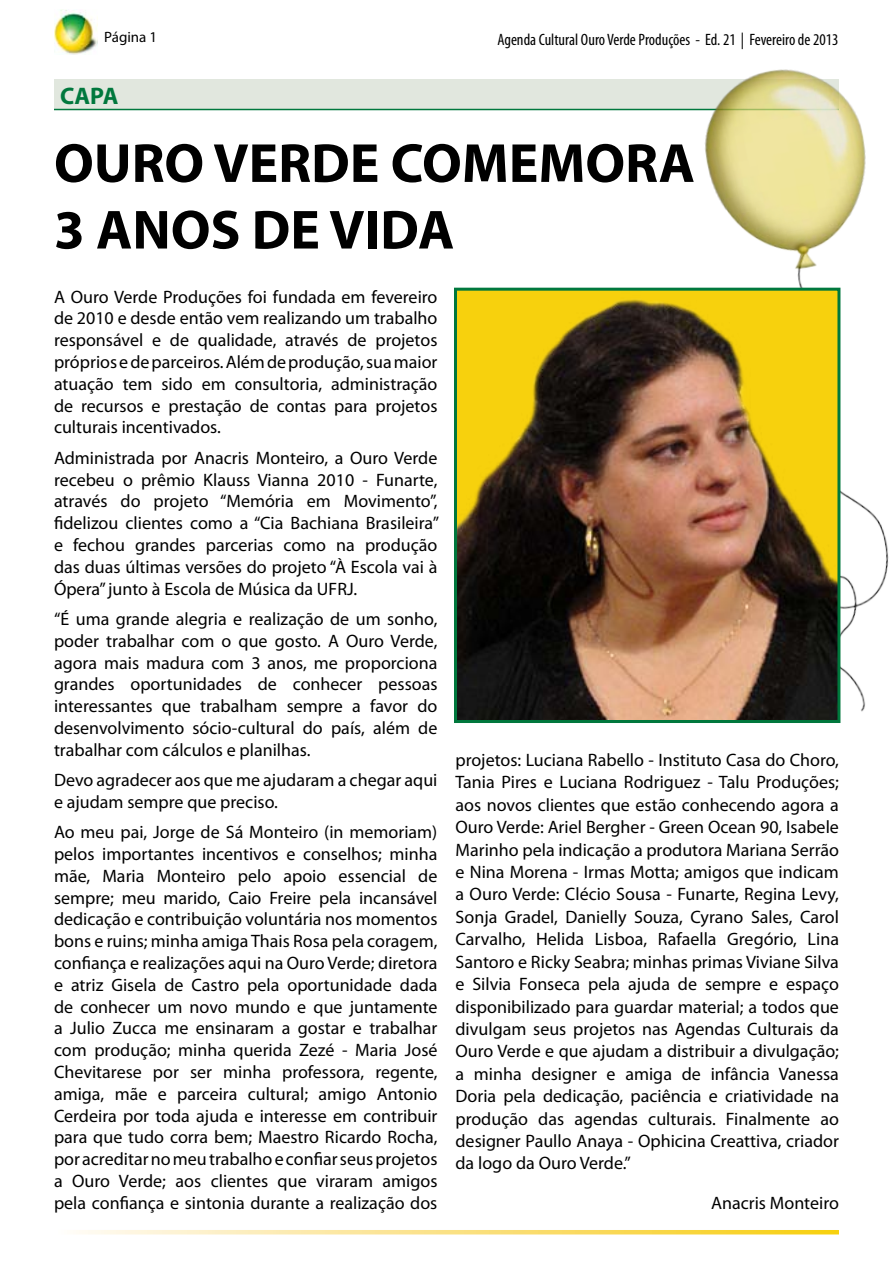
<style>
.page{position:relative;width:893px;height:1263px;background:#fff}
.page>*{position:absolute;margin:0;border:0;box-sizing:border-box;transform-origin:0 0}
.t1{font:700 55.5px/66.6px "Myriad Pro";color:#000}
.t2{font:700 24px "Myriad Pro";color:#00783d}
.t3{font:18px/21.8px "Myriad Pro";color:#000;text-align:justify}
.t4{font:condensed 16.5px "Myriad Pro";color:#000}
.t5{font:15px "Myriad Pro";color:#000}
</style>
<div class="page">
<img style="left:54px;top:9px;width:43px;height:45px">
<svg style="left:76px;top:1230px;width:763px;height:4px;background:#fae181"></svg>
<div style="left:54px;top:80px;width:785px;height:30px;background:#e1e7de"></div>
<hr style="left:54px;top:109px;width:785px;height:1px;background:#00783d">
<img style="left:690px;top:69px;width:199px;height:654px">
<img style="left:458px;top:292px;width:378px;height:427px">
<div style="left:454px;top:288px;width:386px;height:435px;border:3px solid #00783d"></div>
<p class="t5" style="left:104px;top:28px;width:55px">Página 1</p>
<p class="t4" style="left:497px;top:29px;width:343px">Agenda Cultural Ouro Verde Produções - Ed. 21 | Fevereiro de 2013</p>
<h2 class="t2" style="left:60px;top:80px;width:60px">CAPA</h2>
<h1 class="t1" style="left:54px;top:128px;width:642px">OURO VERDE COMEMORA<br>3 ANOS DE VIDA</h1>
<p class="t3" style="left:54px;top:285px;width:385px">A Ouro Verde Produções foi fundada em fevereiro de 2010 e desde então vem realizando um trabalho responsável e de qualidade, através de projetos próprios e de parceiros. Além de produção, sua maior atuação tem sido em consultoria, administração de recursos e prestação de contas para projetos culturais incentivados.</p>
<p class="t3" style="left:54px;top:447px;width:387px">Administrada por Anacris Monteiro, a Ouro Verde recebeu o prêmio Klauss Vianna 2010 - Funarte, através do projeto “Memória em Movimento”, fidelizou clientes como a “Cia Bachiana Brasileira” e fechou grandes parcerias como na produção das duas últimas versões do projeto “À Escola vai à Ópera” junto à Escola de Música da UFRJ.</p>
<p class="t3" style="left:54px;top:608px;width:385px">“É uma grande alegria e realização de um sonho, poder trabalhar com o que gosto. A Ouro Verde, agora mais madura com 3 anos, me proporciona grandes oportunidades de conhecer pessoas interessantes que trabalham sempre a favor do desenvolvimento sócio-cultural do país, além de trabalhar com cálculos e planilhas.</p>
<p class="t3" style="left:54px;top:769px;width:385px">Devo agradecer aos que me ajudaram a chegar aqui e ajudam sempre que preciso.</p>
<p class="t3" style="left:54px;top:821px;width:385px">Ao meu pai, Jorge de Sá Monteiro (in memoriam) pelos importantes incentivos e conselhos; minha mãe, Maria Monteiro pelo apoio essencial de sempre; meu marido, Caio Freire pela incansável dedicação e contribuição voluntária nos momentos bons e ruins; minha amiga Thais Rosa pela coragem, confiança e realizações aqui na Ouro Verde; diretora e atriz Gisela de Castro pela oportunidade dada de conhecer um novo mundo e que juntamente a Julio Zucca me ensinaram a gostar e trabalhar com produção; minha querida Zezé - Maria José Chevitarese por ser minha professora, regente, amiga, mãe e parceira cultural; amigo Antonio Cerdeira por toda ajuda e interesse em contribuir para que tudo corra bem; Maestro Ricardo Rocha, por acreditar no meu trabalho e confiar seus projetos a Ouro Verde; aos clientes que viraram amigos pela confiança e sintonia durante a realização dos</p>
<p class="t3" style="left:455px;top:748px;width:385px;line-height:22.4px">projetos: Luciana Rabello - Instituto Casa do Choro, Tania Pires e Luciana Rodriguez - Talu Produções; aos novos clientes que estão conhecendo agora a Ouro Verde: Ariel Bergher - Green Ocean 90, Isabele Marinho pela indicação a produtora Mariana Serrão e Nina Morena - Irmas Motta; amigos que indicam a Ouro Verde: Clécio Sousa - Funarte, Regina Levy, Sonja Gradel, Danielly Souza, Cyrano Sales, Carol Carvalho, Helida Lisboa, Rafaella Gregório, Lina Santoro e Ricky Seabra; minhas primas Viviane Silva e Silvia Fonseca pela ajuda de sempre e espaço disponibilizado para guardar material; a todos que divulgam seus projetos nas Agendas Culturais da Ouro Verde e que ajudam a distribuir a divulgação; a minha designer e amiga de infância Vanessa Doria pela dedicação, paciência e criatividade na produção das agendas culturais. Finalmente ao designer Paullo Anaya - Ophicina Creattiva, criador da logo da Ouro Verde.”</p>
<p class="t3" style="left:711px;top:1191px;width:129px">Anacris Monteiro</p>
</div>
